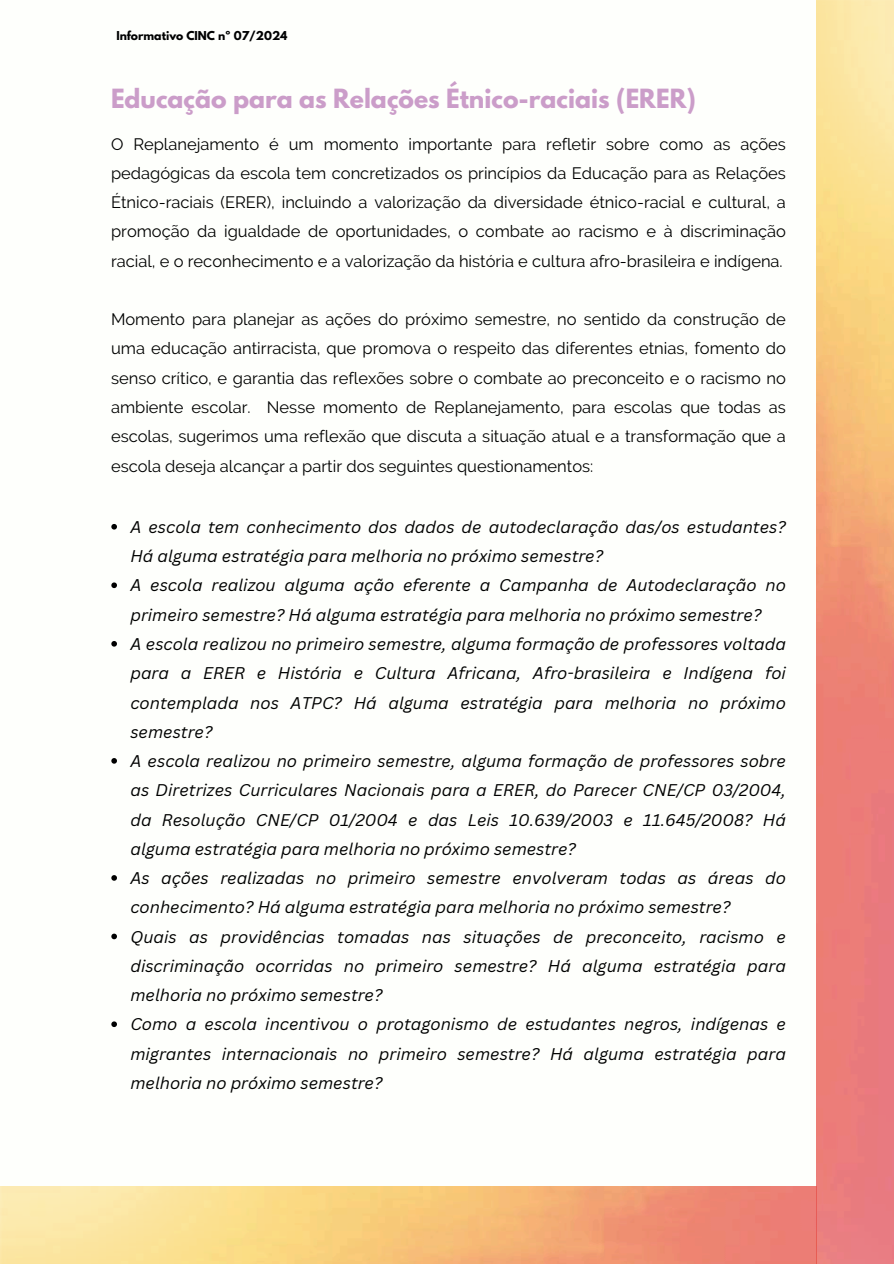
<style>
.page{position:relative;width:894px;height:1264px;background:#fff}
.page>*{position:absolute;margin:0;border:0;box-sizing:border-box;transform-origin:0 0}
.t1{font:700 23.4px "League Spartan";color:#cb9dc9}
.t2{font:italic 16.5px/29.2px "Canva Sans";color:#000}
.t3{font:16.5px/29.2px "Raleway";color:#000;text-align:justify}
.t4{font:700 10.95px "League Spartan";color:#000001}
</style>
<div class="page">
<img style="left:816px;top:0;width:77px;height:1263px">
<svg style="left:111px;top:524px;width:6px;height:5px"></svg>
<svg style="left:111px;top:582px;width:6px;height:6px"></svg>
<svg style="left:111px;top:641px;width:6px;height:5px"></svg>
<svg style="left:111px;top:758px;width:6px;height:5px"></svg>
<svg style="left:111px;top:875px;width:6px;height:5px"></svg>
<svg style="left:111px;top:933px;width:6px;height:6px"></svg>
<svg style="left:111px;top:1021px;width:6px;height:6px"></svg>
<p class="t4" style="left:116px;top:27px;width:173px">Informativo CINC nº 07/2024</p>
<h1 class="t1" style="left:111px;top:80px;width:586px">Educação para as Relações Étnico-raciais (ERER)</h1>
<p class="t3" style="left:111px;top:129px;width:676px">O Replanejamento é um momento importante para refletir sobre como as ações pedagógicas da escola tem concretizados os princípios da Educação para as Relações Étnico-raciais (ERER), incluindo a valorização da diversidade étnico-racial e cultural, a promoção da igualdade de oportunidades, o combate ao racismo e à discriminação racial, e o reconhecimento e a valorização da história e cultura afro-brasileira e indígena.</p>
<p class="t3" style="left:111px;top:305px;width:676px">Momento para planejar as ações do próximo semestre, no sentido da construção de uma educação antirracista, que promova o respeito das diferentes etnias, fomento do senso crítico, e garantia das reflexões sobre o combate ao preconceito e o racismo no ambiente escolar. Nesse momento de Replanejamento, para escolas que todas as escolas, sugerimos uma reflexão que discuta a situação atual e a transformação que a escola deseja alcançar a partir dos seguintes questionamentos:</p>
<p class="t2" style="left:130px;top:512px;width:657px">A escola tem conhecimento dos dados de autodeclaração das/os estudantes?<br>Há alguma estratégia para melhoria no próximo semestre?<br>A escola realizou alguma ação eferente a Campanha de Autodeclaração no primeiro semestre? Há alguma estratégia para melhoria no próximo semestre?<br>A escola realizou no primeiro semestre, alguma formação de professores voltada para a ERER e História e Cultura Africana, Afro-brasileira e Indígena foi contemplada nos ATPC? Há alguma estratégia para melhoria no próximo semestre?<br>A escola realizou no primeiro semestre, alguma formação de professores sobre as Diretrizes Curriculares Nacionais para a ERER, do Parecer CNE/CP 03/2004, da Resolução CNE/CP 01/2004 e das Leis 10.639/2003 e 11.645/2008? Há alguma estratégia para melhoria no próximo semestre?<br>As ações realizadas no primeiro semestre envolveram todas as áreas do conhecimento? Há alguma estratégia para melhoria no próximo semestre?<br>Quais as providências tomadas nas situações de preconceito, racismo e discriminação ocorridas no primeiro semestre? Há alguma estratégia para melhoria no próximo semestre?<br>Como a escola incentivou o protagonismo de estudantes negros, indígenas e migrantes internacionais no primeiro semestre? Há alguma estratégia para melhoria no próximo semestre?</p>
</div>
